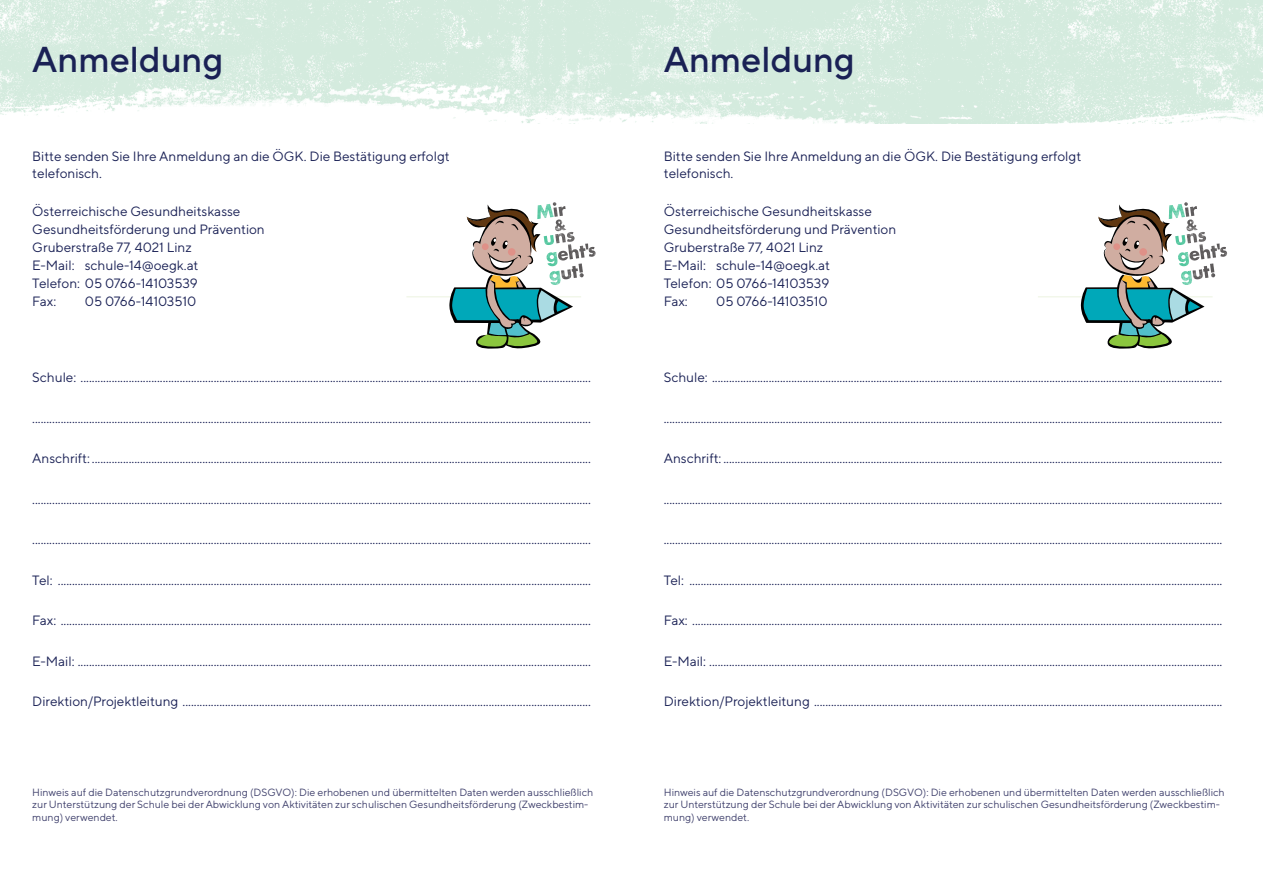
<style>
.page{position:relative;width:1263px;height:893px;background:#fff}
.page>*{position:absolute;margin:0;border:0;box-sizing:border-box;transform-origin:0 0}
.t1{font:500 36px "TT Norms Pro";color:#1a2155}
.t2{font:13.5px/18px "TT Norms Pro";color:#1a2155}
.t3{font:10.5px/12.6px "TT Norms Pro";color:#3e3f6b}
</style>
<div class="page">
<img style="left:0;top:0;width:1263px;height:123px">
<hr style="left:406px;top:297px;width:175px;height:1px;background:#ecf3e0">
<img style="left:573px;top:263px;width:11px;height:15px">
<img style="left:573px;top:243px;width:23px;height:16px">
<svg style="left:449px;top:204px;width:124px;height:145px"></svg>
<img style="left:553px;top:202px;width:13px;height:15px">
<img style="left:537px;top:204px;width:17px;height:15px">
<hr style="left:1038px;top:297px;width:174px;height:1px;background:#ecf3e0">
<img style="left:1204px;top:263px;width:11px;height:15px">
<img style="left:1204px;top:243px;width:23px;height:16px">
<img style="left:1204px;top:232px;width:2px;height:10px">
<svg style="left:1081px;top:204px;width:123px;height:145px"></svg>
<img style="left:1184px;top:202px;width:13px;height:15px">
<img style="left:1169px;top:204px;width:16px;height:15px">
<h1 class="t1" style="left:32px;top:36px;width:192px">Anmeldung</h1>
<h1 class="t1" style="left:664px;top:36px;width:192px">Anmeldung</h1>
<p class="t2" style="left:32px;top:148px;width:419px;line-height:16.2px">Bitte senden Sie Ihre Anmeldung an die ÖGK. Die Bestätigung erfolgt telefonisch.</p>
<p class="t2" style="left:32px;top:202px;width:234px">Österreichische Gesundheitskasse<br>Gesundheitsförderung und Prävention<br>Gruberstraße 77, 4021 Linz<br>E-Mail: schule-14@oegk.at<br>Telefon: 05 0766-14103539<br>Fax:</p>
<p class="t2" style="left:85px;top:292px;width:113px">05 0766-14103510</p>
<p class="t2" style="left:664px;top:148px;width:419px;line-height:16.2px">Bitte senden Sie Ihre Anmeldung an die ÖGK. Die Bestätigung erfolgt telefonisch.</p>
<p class="t2" style="left:664px;top:202px;width:234px">Österreichische Gesundheitskasse<br>Gesundheitsförderung und Prävention<br>Gruberstraße 77, 4021 Linz<br>E-Mail: schule-14@oegk.at<br>Telefon: 05 0766-14103539<br>Fax:</p>
<p class="t2" style="left:716px;top:292px;width:113px">05 0766-14103510</p>
<p class="t2" style="left:32px;top:368px;width:560px">Schule: ....................................................................................................................................................................................</p>
<p class="t2" style="left:32px;top:409px;width:560px">.....................................................................................................................................................................................................</p>
<p class="t2" style="left:32px;top:449px;width:560px">Anschrift: ................................................................................................................................................................................</p>
<p class="t2" style="left:32px;top:490px;width:560px">.....................................................................................................................................................................................................</p>
<p class="t2" style="left:32px;top:530px;width:560px">.....................................................................................................................................................................................................</p>
<p class="t2" style="left:32px;top:571px;width:560px">Tel: ............................................................................................................................................................................................</p>
<p class="t2" style="left:32px;top:611px;width:560px">Fax: ...........................................................................................................................................................................................</p>
<p class="t2" style="left:32px;top:652px;width:560px">E-Mail: .....................................................................................................................................................................................</p>
<p class="t2" style="left:32px;top:692px;width:560px">Direktion/Projektleitung ................................................................................................................................................</p>
<p class="t2" style="left:664px;top:368px;width:560px">Schule: ....................................................................................................................................................................................</p>
<p class="t2" style="left:664px;top:409px;width:560px">.....................................................................................................................................................................................................</p>
<p class="t2" style="left:664px;top:449px;width:560px">Anschrift: ................................................................................................................................................................................</p>
<p class="t2" style="left:664px;top:490px;width:560px">.....................................................................................................................................................................................................</p>
<p class="t2" style="left:664px;top:530px;width:560px">.....................................................................................................................................................................................................</p>
<p class="t2" style="left:664px;top:571px;width:560px">Tel: ............................................................................................................................................................................................</p>
<p class="t2" style="left:664px;top:611px;width:560px">Fax: ...........................................................................................................................................................................................</p>
<p class="t2" style="left:664px;top:652px;width:560px">E-Mail: .....................................................................................................................................................................................</p>
<p class="t2" style="left:664px;top:692px;width:560px">Direktion/Projektleitung ................................................................................................................................................</p>
<p class="t3" style="left:32px;top:785px;width:562px">Hinweis auf die Datenschutzgrundverordnung (DSGVO): Die erhobenen und übermittelten Daten werden ausschließlich zur Unterstützung der Schule bei der Abwicklung von Aktivitäten zur schulischen Gesundheitsförderung (Zweckbestim&shy;mung) verwendet.</p>
<p class="t3" style="left:664px;top:785px;width:562px">Hinweis auf die Datenschutzgrundverordnung (DSGVO): Die erhobenen und übermittelten Daten werden ausschließlich zur Unterstützung der Schule bei der Abwicklung von Aktivitäten zur schulischen Gesundheitsförderung (Zweckbestim&shy;mung) verwendet.</p>
</div>
